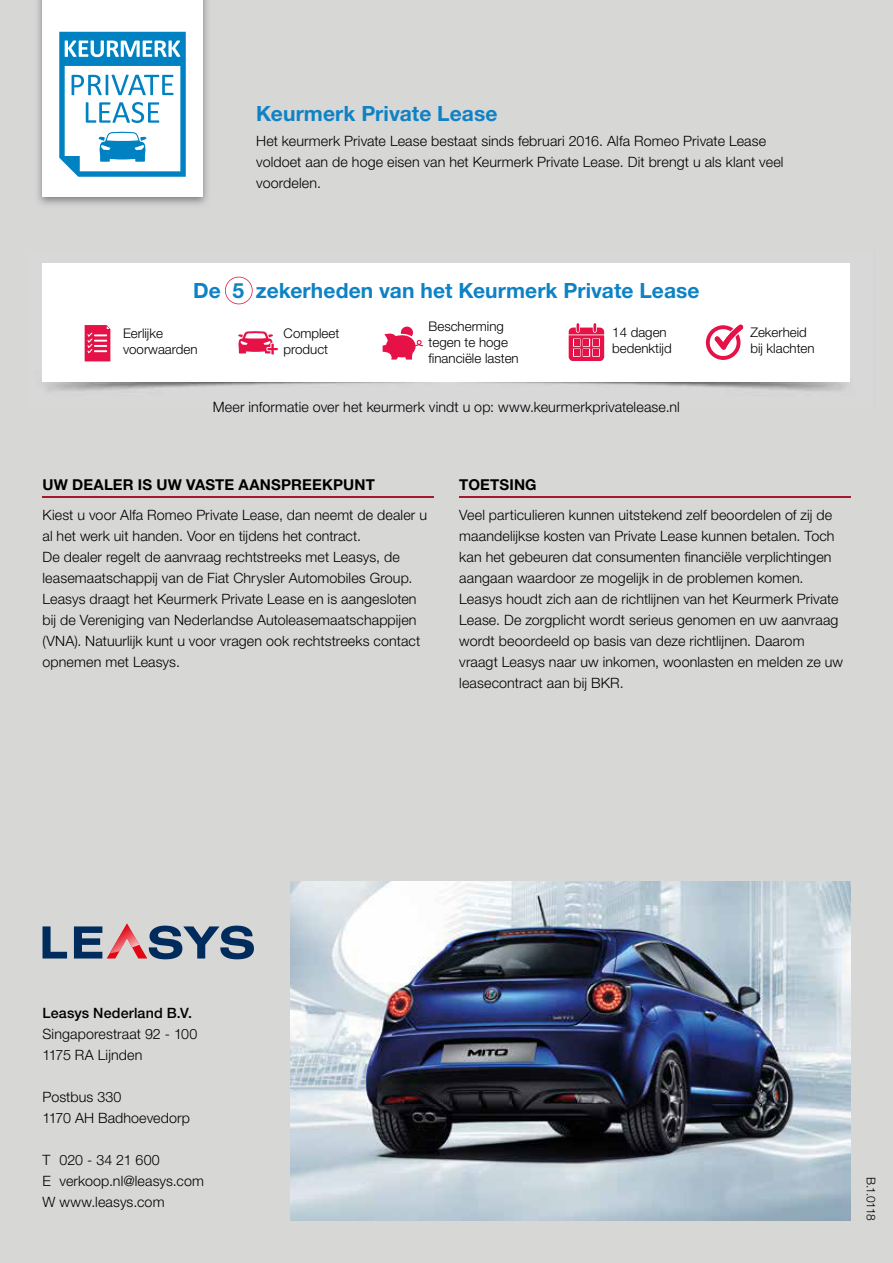
<style>
.page{position:relative;width:893px;height:1263px;background:#d7d7d6}
.page>*{position:absolute;margin:0;border:0;box-sizing:border-box;transform-origin:0 0}
.t1{font:700 21px "Helvetica Neue LT Std";letter-spacing:.005em;color:#0e82c5}
.t2{font:700 15px "Helvetica Neue LT Std";letter-spacing:.01em;color:#000}
.t3{font:300 14.25px/21px "Helvetica Neue LT Std";letter-spacing:.01em;color:#000}
.t4{font:500 14.25px "Helvetica Neue LT Std";letter-spacing:.01em;color:#000}
.t5{font:300 13.35px/15.9px "Helvetica Neue LT Std";color:#000}
.t6{font:300 12px "Helvetica Neue LT Std";color:#000}
</style>
<div class="page">
<img style="left:291px;top:881px;width:559px;height:339px">
<img style="left:42px;top:263px;width:808px;height:128px">
<div style="left:42px;top:264px;width:808px;height:118px;background:#fff"></div>
<svg style="left:225px;top:277px;width:28px;height:27px"></svg>
<svg style="left:85px;top:325px;width:25px;height:36px"></svg>
<svg style="left:238px;top:331px;width:40px;height:23px"></svg>
<svg style="left:383px;top:327px;width:40px;height:33px"></svg>
<svg style="left:569px;top:323px;width:35px;height:38px"></svg>
<svg style="left:706px;top:324px;width:37px;height:36px"></svg>
<img style="left:38px;top:0;width:170px;height:205px">
<div style="left:43px;top:0;width:160px;height:196px;background:#fff"></div>
<svg style="left:59px;top:32px;width:127px;height:145px"></svg>
<hr style="left:43px;top:496px;width:391px;height:2px;background:#a4192e">
<hr style="left:459px;top:496px;width:391px;height:2px;background:#a4192e">
<svg style="left:43px;top:926px;width:24px;height:32px"></svg>
<svg style="left:74px;top:923px;width:180px;height:36px"></svg>
<h1 class="t1" style="left:256px;top:100px;width:243px">Keurmerk Private Lease</h1>
<p class="t3" style="left:256px;top:130px;width:529px">Het keurmerk Private Lease bestaat sinds februari 2016. Alfa Romeo Private Lease voldoet aan de hoge eisen van het Keurmerk Private Lease. Dit brengt u als klant veel voordelen.</p>
<h1 class="t1" style="left:193px;top:278px;width:508px">De 5 zekerheden van het Keurmerk Private Lease</h1>
<p class="t5" style="left:123px;top:325px;width:76px">Eerlijke voorwaarden</p>
<p class="t5" style="left:284px;top:325px;width:57px">Compleet product</p>
<p class="t5" style="left:429px;top:318px;width:92px">Bescherming tegen te hoge financiële lasten</p>
<p class="t5" style="left:612px;top:324px;width:61px">14 dagen bedenktijd</p>
<p class="t5" style="left:750px;top:324px;width:66px">Zekerheid bij klachten</p>
<p class="t3" style="left:213px;top:396px;width:469px">Meer informatie over het keurmerk vindt u op: www.keurmerkprivatelease.nl</p>
<p class="t2" style="left:43px;top:475px;width:334px">UW DEALER IS UW VASTE AANSPREEKPUNT</p>
<p class="t3" style="left:43px;top:504px;width:386px">Kiest u voor Alfa Romeo Private Lease, dan neemt de dealer u al het werk uit handen. Voor en tijdens het contract.<br>De dealer regelt de aanvraag rechtstreeks met Leasys, de leasemaatschappij van de Fiat Chrysler Automobiles Group.<br>Leasys draagt het Keurmerk Private Lease en is aangesloten bij de Vereniging van Nederlandse Autoleasemaatschappijen (VNA). Natuurlijk kunt u voor vragen ook rechtstreeks contact opnemen met Leasys.</p>
<p class="t2" style="left:459px;top:475px;width:79px">TOETSING</p>
<p class="t3" style="left:459px;top:504px;width:385px">Veel particulieren kunnen uitstekend zelf beoordelen of zij de maandelijkse kosten van Private Lease kunnen betalen. Toch kan het gebeuren dat consumenten financiële verplichtingen aangaan waardoor ze mogelijk in de problemen komen.<br>Leasys houdt zich aan de richtlijnen van het Keurmerk Private Lease. De zorgplicht wordt serieus genomen en uw aanvraag wordt beoordeeld op basis van deze richtlijnen. Daarom vraagt Leasys naar uw inkomen, woonlasten en melden ze uw leasecontract aan bij BKR.</p>
<p class="t4" style="left:43px;top:1004px;width:151px">Leasys Nederland B.V.</p>
<p class="t3" style="left:43px;top:1023px;width:156px">Singaporestraat 92 - 100<br>1175 RA Lijnden</p>
<p class="t3" style="left:43px;top:1086px;width:149px">Postbus 330<br>1170 AH Badhoevedorp</p>
<p class="t3" style="left:43px;top:1149px;width:163px">T 020 - 34 21 600<br>E verkoop.nl@leasys.com<br>W www.leasys.com</p>
<p class="t6" style="left:878px;top:1176px;width:46px;rotate:90deg">B.1.0118</p>
</div>
